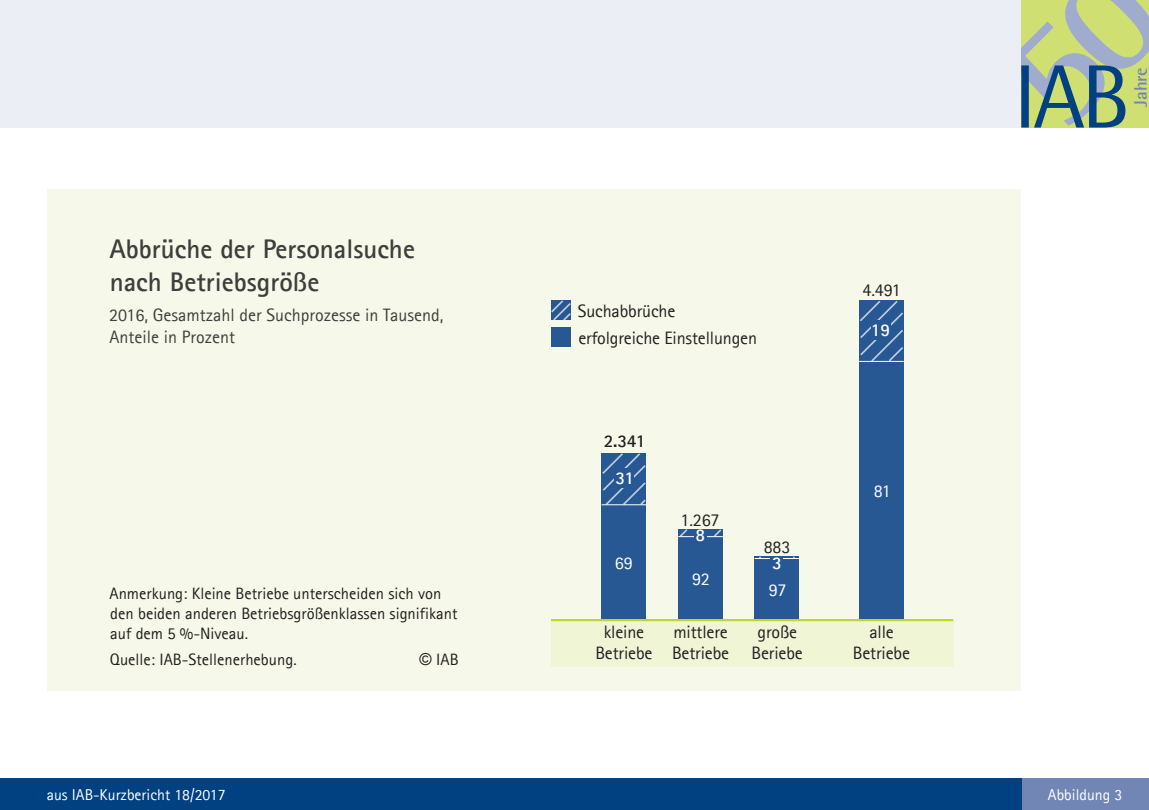
<style>
.page{position:relative;width:1149px;height:810px;background:#fff}
.page>*{position:absolute;margin:0;border:0;box-sizing:border-box;transform-origin:0 0}
.t1{font:700 27px/33px "Agfa Rotis Sans Serif";color:#3e3e3c}
.t2{font:18px/21.6px "Agfa Rotis Sans Serif";letter-spacing:-.01em;color:#231f20;text-align:center}
.t3{font:18px/21.6px "Agfa Rotis Sans Serif";color:#3e3e3c}
.t4{font:18px "Agfa Rotis Sans Serif";letter-spacing:-.01em;color:#fff}
.t5{font:700 18px "Agfa Rotis Sans Serif";color:#fff}
.t6{font:700 18px "Agfa Rotis Semisans";color:#7186b4}
.t7{font:700 18px "Agfa Rotis Sans Serif";color:#231f20}
.t8{font:16.5px/19.8px "Agfa Rotis Sans Serif";color:#221e1d}
.t9{font:15.75px "Agfa Rotis Sans Serif";color:#fff}
.s1{font-family:"Arial"}
</style>
<div class="page">
<div style="left:0;top:0;width:1020px;height:128px;background:#ebeef5"></div>
<div style="left:1020px;top:778px;width:128px;height:32px;background:#7186b4"></div>
<div style="left:0;top:778px;width:1020px;height:32px;background:#014081"></div>
<svg style="left:1020px;top:0;width:128px;height:128px;background:#a6bb8d"></svg>
<div style="left:48px;top:189px;width:972px;height:502px;background:#f6f9e9"></div>
<div style="left:551px;top:327px;width:19px;height:19px;background:#285894"></div>
<svg style="left:551px;top:300px;width:20px;height:20px"></svg>
<div style="left:551px;top:621px;width:401px;height:45px;background:#f0f5d5"></div>
<hr style="left:551px;top:619px;width:401px;height:2px;background:#bed630">
<div style="left:601px;top:505px;width:45px;height:114px;background:#285894"></div>
<svg style="left:601px;top:453px;width:45px;height:53px;background:#3d689e"></svg>
<div style="left:614px;top:468px;width:19px;height:19px;background:#285894"></div>
<div style="left:678px;top:536px;width:44px;height:83px;background:#285894"></div>
<div style="left:678px;top:529px;width:44px;height:7px;background:#285894"></div>
<hr style="left:678px;top:536px;width:44px;height:1px;background:#fff">
<svg style="left:706px;top:529px;width:16px;height:9px"></svg>
<svg style="left:678px;top:529px;width:11px;height:9px"></svg>
<div style="left:694px;top:529px;width:12px;height:19px;background:#285894"></div>
<div style="left:754px;top:558px;width:45px;height:61px;background:#285894"></div>
<hr style="left:754px;top:556px;width:45px;height:2px;background:#285894">
<hr style="left:754px;top:558px;width:45px;height:1px;background:#fff">
<div style="left:770px;top:556px;width:13px;height:19px;background:#285894"></div>
<div style="left:858px;top:361px;width:45px;height:258px;background:#285894"></div>
<svg style="left:858px;top:300px;width:46px;height:63px;background:#416ba0"></svg>
<div style="left:871px;top:320px;width:19px;height:19px;background:#285894"></div>
<p class="t6" style="left:1129px;top:107px;width:41px;rotate:-90deg">Jahre</p>
<h1 class="t1" style="left:109px;top:232px;width:307px">Abbrüche der Personalsuche nach Betriebsgröße</h1>
<p class="t3" style="left:109px;top:304px;width:336px">2016, Gesamtzahl der Suchprozesse in Tausend,<br>Anteile in Prozent</p>
<p class="t8" style="left:109px;top:584px;width:349px">Anmerkung: Kleine Betriebe unterscheiden sich von den beiden anderen Betriebsgrößenklassen signifikant auf dem 5 %-Niveau.</p>
<p class="t8" style="left:110px;top:650px;width:188px">Quelle: IAB-Stellenerhebung.</p>
<p class="t8" style="left:419px;top:650px;width:41px"><span class="s1">©</span> IAB</p>
<p class="t2" style="left:577px;top:300px;width:99px">Suchabbrüche</p>
<p class="t2" style="left:578px;top:327px;width:180px">erfolgreiche Einstellungen</p>
<p class="t7" style="left:603px;top:430px;width:43px">2.341</p>
<p class="t5" style="left:615px;top:466px;width:20px">31</p>
<p class="t4" style="left:614px;top:552px;width:19px">69</p>
<p class="t2" style="left:595px;top:620px;width:59px">kleine<br>Betriebe</p>
<p class="t2" style="left:680px;top:509px;width:40px">1.267</p>
<p class="t5" style="left:695px;top:524px;width:11px">8</p>
<p class="t4" style="left:691px;top:568px;width:19px">92</p>
<p class="t2" style="left:672px;top:620px;width:59px;text-align:left">mittlere<br>Betriebe</p>
<p class="t2" style="left:763px;top:536px;width:28px">883</p>
<p class="t5" style="left:772px;top:551px;width:11px">3</p>
<p class="t4" style="left:768px;top:579px;width:19px">97</p>
<p class="t2" style="left:751px;top:620px;width:53px">große<br>Beriebe</p>
<p class="t2" style="left:862px;top:279px;width:40px">4.491</p>
<p class="t5" style="left:870px;top:318px;width:21px">19</p>
<p class="t4" style="left:873px;top:480px;width:19px">81</p>
<p class="t2" style="left:852px;top:620px;width:59px">alle<br>Betriebe</p>
<p class="t9" style="left:47px;top:786px;width:180px">aus IAB-Kurzbericht 18/2017</p>
<p class="t9" style="left:1047px;top:786px;width:76px">Abbildung 3</p>
</div>
